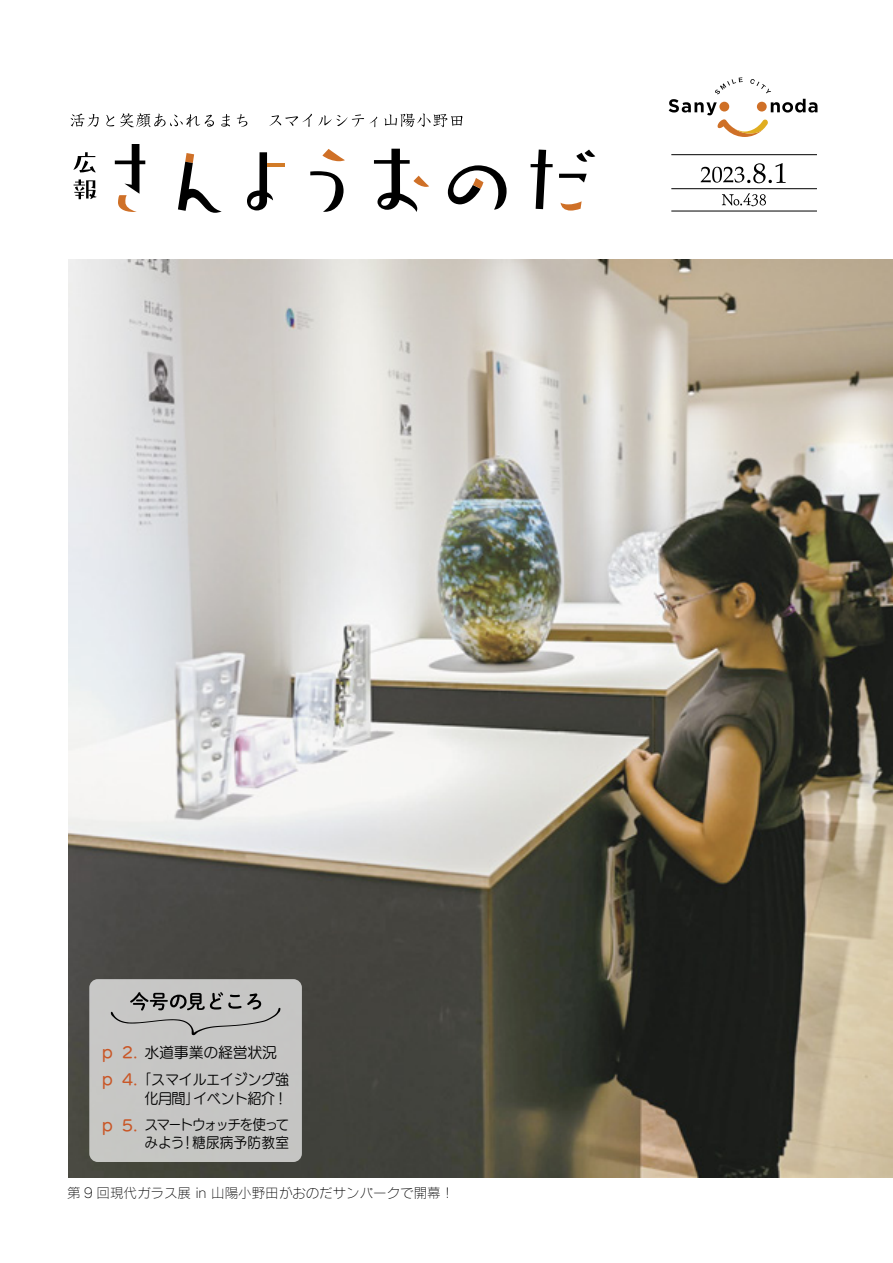
<style>
.page{position:relative;width:893px;height:1263px;background:#fff}
.page>*{position:absolute;margin:0;border:0;box-sizing:border-box;transform-origin:0 0}
.t1{font:15px/26.4px "UD Marugo Small Pr 6 M";letter-spacing:-.025em;color:#000}
.t2{font:15px "UD Marugo Small Pr 6 M";letter-spacing:-.025em;color:#000;scale:.94 1}
.t3{font:14.7px/18px "UD Marugo Small Pr 6 M";letter-spacing:-.095em;color:#000;text-align:right;scale:.93 1}
.t4{font:13.5px "Rodin Cattleya Pro L";color:#000}
.s1{font-family:"UD Marugo Small Pr 6 DB";color:#c95727}
.s2{font-family:"UD Marugo Small Pr 6 DB";font-size:15px;color:#c95727}
</style>
<div class="page">
<hr style="left:671px;top:154px;width:146px;height:1px;background:#000">
<hr style="left:671px;top:211px;width:146px;height:1px;background:#000">
<hr style="left:671px;top:188px;width:146px;height:1px;background:#000">
<img style="left:68px;top:259px;width:825px;height:919px">
<svg style="left:669px;top:77px;width:148px;height:60px"></svg>
<div style="left:757px;top:102px;width:10px;height:10px;background:#cf7027;border-radius:50%"></div>
<div style="left:719px;top:102px;width:10px;height:10px;background:#cf7027;border-radius:50%"></div>
<svg style="left:322px;top:149px;width:23px;height:12px"></svg>
<svg style="left:576px;top:150px;width:19px;height:12px"></svg>
<svg style="left:310px;top:171px;width:34px;height:41px"></svg>
<svg style="left:374px;top:149px;width:55px;height:63px"></svg>
<svg style="left:448px;top:165px;width:59px;height:45px"></svg>
<svg style="left:531px;top:150px;width:22px;height:59px"></svg>
<svg style="left:247px;top:152px;width:26px;height:58px"></svg>
<svg style="left:178px;top:153px;width:44px;height:60px"></svg>
<svg style="left:115px;top:144px;width:30px;height:68px"></svg>
<hr style="left:267px;top:164px;width:18px;height:3px;background:#d27b27">
<svg style="left:561px;top:201px;width:21px;height:10px"></svg>
<svg style="left:559px;top:174px;width:28px;height:9px"></svg>
<div style="left:89px;top:979px;width:213px;height:183px;background:#c6c6c4;border-radius:9px"></div>
<svg style="left:111px;top:992px;width:170px;height:43px"></svg>
<svg style="left:722px;top:193px;width:44px;height:13px"></svg>
<svg style="left:701px;top:163px;width:85px;height:20px"></svg>
<svg style="left:71px;top:113px;width:392px;height:14px"></svg>
<svg style="left:73px;top:152px;width:24px;height:47px"></svg>
<p class="t1" style="left:102px;top:1040px;width:189px"><span class="s1">p 2.</span> 水道事業の経営状況<span class="s1">p 4.</span>「スマイルエイジング強</p>
<p class="t2" style="left:145px;top:1090px;width:149px">化月間」イベント紹介 !</p>
<p class="t3" style="left:102px;top:1116px;width:203px"><span class="s2">p 5.</span> スマートウォッチを使ってみよう！糖尿病予防教室</p>
<p class="t4" style="left:67px;top:1184px;width:389px">第 9 回現代ガラス展 in 山陽小野田がおのだサンパークで開幕！</p>
</div>
